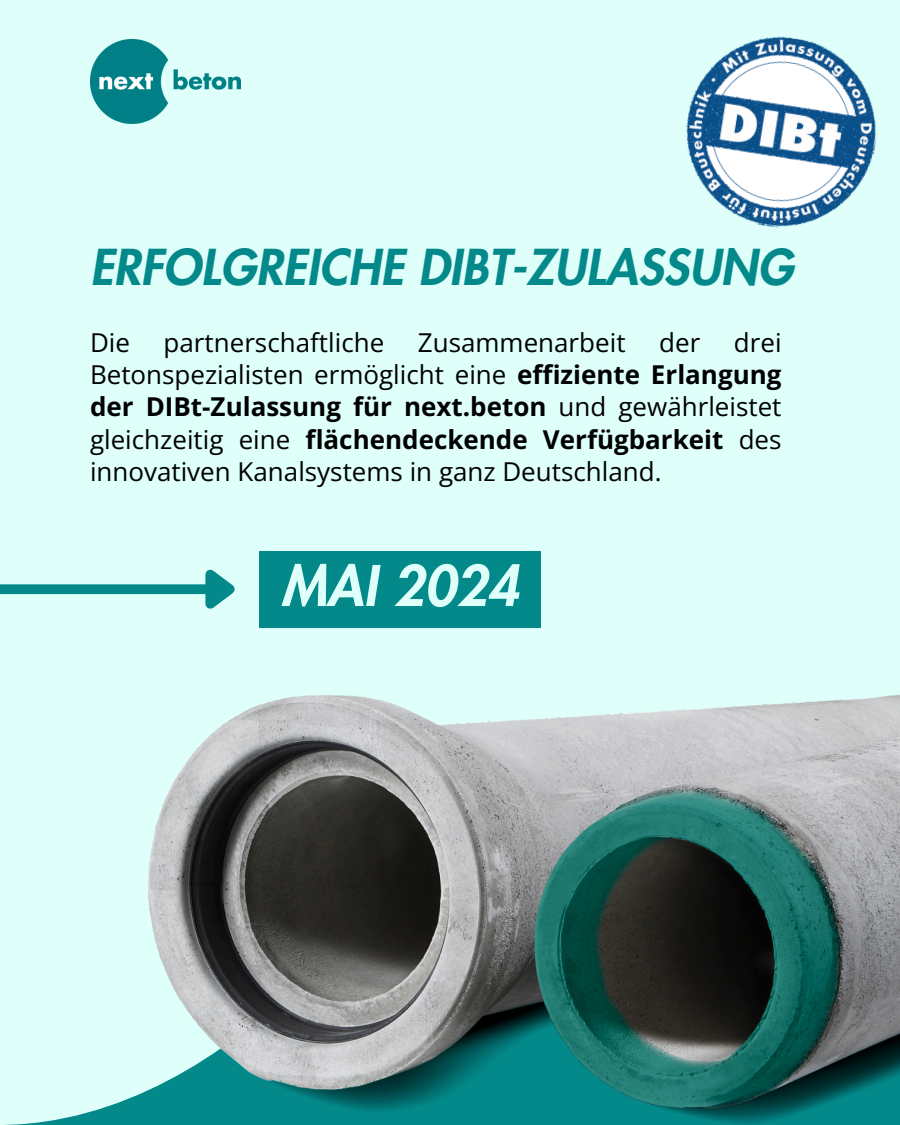
<style>
.page{position:relative;width:900px;height:1125px;background:#defffa}
.page>*{position:absolute;margin:0;border:0;box-sizing:border-box;transform-origin:0 0}
.t1{font:italic 800 54.5px "Futura LT Pro";color:#defffa}
.t2{font:italic 800 48.4px "Futura LT Pro";color:#03898a}
.t3{font:26px/32.2px "Open Sans";color:#000;text-align:justify}
.s1{font-weight:700}
</style>
<div class="page">
<img style="left:90px;top:39px;width:151px;height:84px">
<div style="left:0;top:584px;width:208px;height:10px;background:#03898a"></div>
<svg style="left:197px;top:561px;width:49px;height:62px;background:#a2dfdb"></svg>
<div style="left:259px;top:551px;width:282px;height:76px;background:#03898a"></div>
<img style="left:673px;top:24px;width:217px;height:217px">
<img style="left:148px;top:642px;width:752px;height:483px">
<p class="t2" style="left:90px;top:245px;width:705px">ERFOLGREICHE DIBT-ZULASSUNG</p>
<p class="t3" style="left:90px;top:326px;width:42px">Die</p>
<p class="t3" style="left:164px;top:326px;width:222px">partnerschaftliche</p>
<p class="t3" style="left:418px;top:326px;width:209px">Zusammenarbeit</p>
<p class="t3" style="left:659px;top:326px;width:43px">der</p>
<p class="t3" style="left:90px;top:326px;width:693px;text-indent:644px">drei Betonspezialisten ermöglicht eine <span class="s1">effiziente Erlangung der DIBt-Zulassung für next.beton</span> und gewährleistet gleichzeitig eine <span class="s1">flächendeckende Verfügbarkeit</span> des innovativen Kanalsystems in ganz Deutschland.</p>
<p class="t1" style="left:281px;top:561px;width:239px">MAI 2024</p>
</div>
